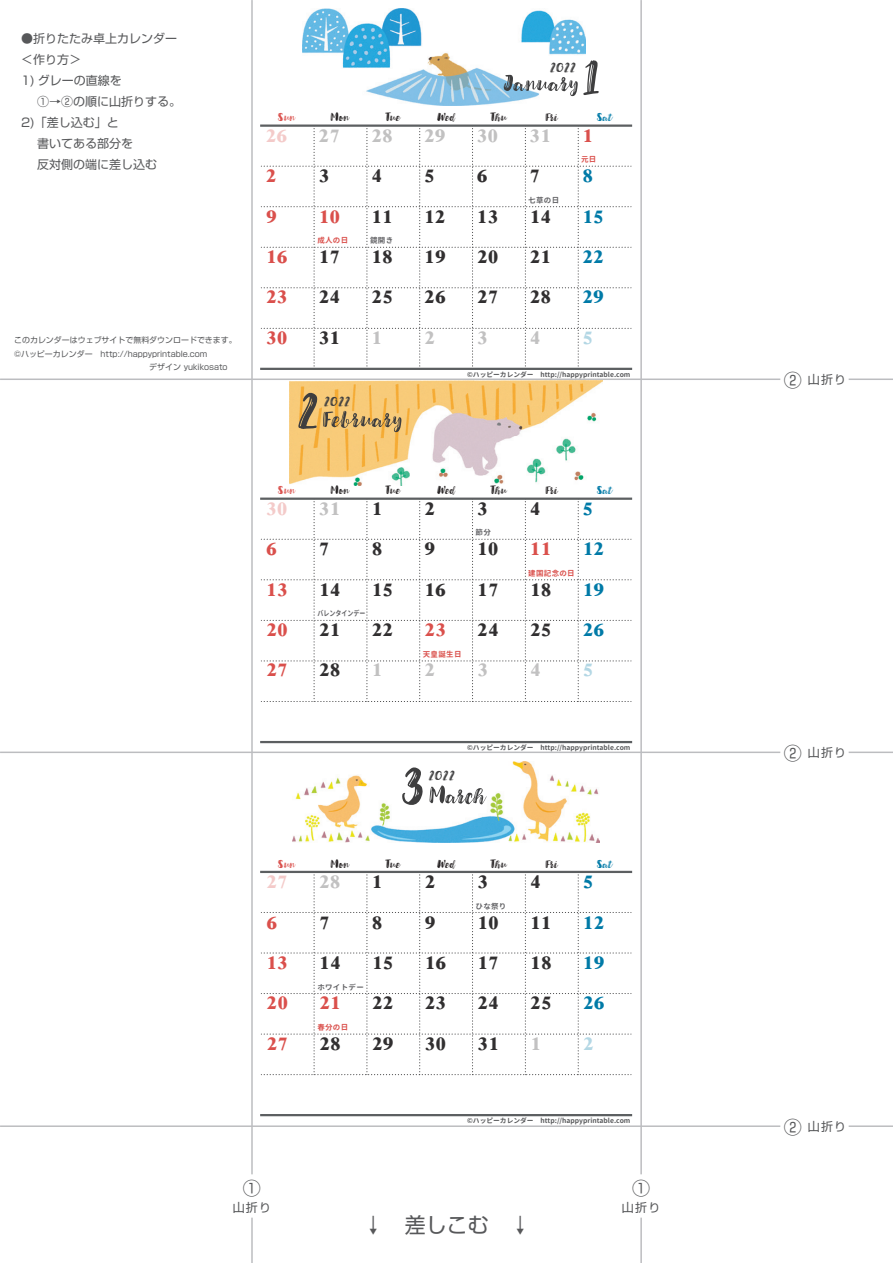
<style>
.page{position:relative;width:893px;height:1263px;background:#fff}
.page>*{position:absolute;margin:0;border:0;box-sizing:border-box;transform-origin:0 0}
.t1{font:700 25.5px/40.3px "New Peninim";color:#312f30;text-align:justify}
.t2{font:700 25.5px/40.3px "New Peninim";color:rgb(49 47 48/.3)}
.t3{font:700 25.5px "New Peninim";color:rgb(218 80 76/.3)}
.t4{font:700 25.5px "New Peninim";color:#007aa7}
.t5{font:700 25.5px "New Peninim";color:#da504c}
.t6{font:700 25.5px "New Peninim";color:rgb(0 122 167/.3)}
.t7{font:21px "Shin Go Pro";color:#57585a}
.t8{font:18px "Shin Go Pro";color:#57585a}
.t9{font:12.15px "Jullian";color:#3e3e3f}
.t10{font:12px/21px "Shin Go Pro";color:#57585a}
.t11{font:10.5px "Jullian";color:#231f20}
.t12{font:10.5px "Jullian";color:#da504c}
.t13{font:10.5px "Jullian";color:#007aa7}
.t14{font:7.95px/13.5px "Shin Go Pro";color:#57585a}
.t15{font:700 7.5px "Gen Jyuu Gothic";letter-spacing:.04em;color:#da504c}
.t16{font:700 7.5px "Gen Jyuu Gothic";letter-spacing:.04em;color:#636366}
.t17{font:700 7.5px "Gen Jyuu Gothic";color:#636366;scale:.8 1}
.t18{font:700 6.75px "Gen Jyuu Gothic";color:#57585a}
.s1{color:rgb(218 80 76/.3)}
.s2{color:#da504c}
.s3{color:#007aa7}
.s4{color:rgb(49 47 48/.3)}
.s5{color:#312f30}
.s6{font-size:18px}
</style>
<div class="page">
<hr style="left:849px;top:378px;width:44px;height:2px;background:#bcbdc0">
<hr style="left:0;top:378px;width:780px;height:2px;background:#bcbdc0">
<hr style="left:849px;top:751px;width:44px;height:2px;background:#bcbdc0">
<hr style="left:0;top:751px;width:780px;height:2px;background:#bcbdc0">
<hr style="left:849px;top:1125px;width:44px;height:2px;background:#bcbdc0">
<hr style="left:0;top:1125px;width:780px;height:2px;background:#bcbdc0">
<hr style="left:251px;top:1217px;width:2px;height:46px;background:#bcbdc0">
<hr style="left:251px;top:0;width:2px;height:1174px;background:#bcbdc0">
<hr style="left:640px;top:1217px;width:2px;height:46px;background:#bcbdc0">
<hr style="left:640px;top:0;width:2px;height:1174px;background:#bcbdc0">
<img style="left:302px;top:9px;width:284px;height:97px">
<svg style="left:504px;top:60px;width:95px;height:36px"></svg>
<img style="left:289px;top:380px;width:314px;height:105px">
<svg style="left:323px;top:411px;width:78px;height:21px;background:#c8a464"></svg>
<svg style="left:298px;top:393px;width:19px;height:36px"></svg>
<img style="left:293px;top:761px;width:307px;height:82px">
<svg style="left:430px;top:785px;width:57px;height:19px"></svg>
<svg style="left:402px;top:767px;width:21px;height:39px"></svg>
<svg style="left:261px;top:499px;width:371px;height:203px"></svg>
<hr style="left:261px;top:741px;width:370px;height:2px;background:#5c5f61">
<hr style="left:261px;top:498px;width:370px;height:2px;background:#5c5f61">
<svg style="left:261px;top:872px;width:371px;height:203px"></svg>
<hr style="left:261px;top:871px;width:370px;height:2px;background:#5c5f61">
<hr style="left:261px;top:1114px;width:370px;height:2px;background:#5c5f61">
<svg style="left:261px;top:126px;width:371px;height:244px"></svg>
<hr style="left:261px;top:124px;width:370px;height:3px;background:#5c5f61">
<hr style="left:261px;top:368px;width:370px;height:2px;background:#5c5f61">
<p class="t10" style="left:21px;top:26px;width:157px">●折りたたみ卓上カレンダー＜作り方＞</p>
<p class="t10" style="left:21px;top:68px;width:102px">1) グレーの直線を</p>
<p class="t10" style="left:21px;top:89px;width:161px">　 ①→②の順に山折りする。</p>
<p class="t10" style="left:21px;top:110px;width:99px">2)「差し込む」と</p>
<p class="t10" style="left:25px;top:131px;width:109px">　書いてある部分を</p>
<p class="t10" style="left:21px;top:152px;width:137px">　 反対側の端に差し込む</p>
<p class="t14" style="left:14px;top:332px;width:224px">このカレンダーはウェブサイトで無料ダウンロードできます。©ハッピーカレンダー　http://happyprintable.com</p>
<p class="t9" style="left:550px;top:60px;width:28px">2022</p>
<p class="t12" style="left:278px;top:111px;width:19px">Sun</p>
<p class="t11" style="left:331px;top:111px;width:20px">Mon</p>
<p class="t11" style="left:386px;top:111px;width:16px">Tue</p>
<p class="t11" style="left:437px;top:111px;width:19px">Wed</p>
<p class="t11" style="left:491px;top:111px;width:17px">Thu</p>
<p class="t11" style="left:546px;top:111px;width:14px">Fri</p>
<p class="t13" style="left:597px;top:111px;width:17px">Sat</p>
<p class="t2" style="left:266px;top:116px;width:329px"><span class="s1">26</span> 27 28 29 30 31 <span class="s2">1<br>2</span></p>
<p class="t15" style="left:581px;top:154px;width:17px">元日</p>
<p class="t1" style="left:319px;top:157px;width:12px">3</p>
<p class="t1" style="left:371px;top:157px;width:12px">4</p>
<p class="t1" style="left:424px;top:157px;width:12px">5</p>
<p class="t1" style="left:477px;top:157px;width:12px">6</p>
<p class="t1" style="left:530px;top:157px;width:12px">7</p>
<p class="t4" style="left:582px;top:165px;width:12px">8</p>
<p class="t16" style="left:528px;top:194px;width:32px">七草の日</p>
<p class="t5" style="left:266px;top:205px;width:12px">9</p>
<p class="t1" style="left:266px;top:197px;width:339px;text-indent:53px"><span class="s2">10</span> 11 12 13 14 <span class="s3">15<br></span><span class="s2">16</span> 17 18 19 20 21 <span class="s3">22<br></span><span class="s2">23</span> 24 25 26 27 28 <span class="s3">29<br></span><span class="s2">30</span> 31 <span class="s4">1</span></p>
<p class="t15" style="left:317px;top:235px;width:32px">成人の日</p>
<p class="t16" style="left:370px;top:235px;width:25px">鏡開き</p>
<p class="t2" style="left:424px;top:318px;width:12px">2</p>
<p class="t2" style="left:477px;top:318px;width:12px">3</p>
<p class="t2" style="left:530px;top:318px;width:12px">4</p>
<p class="t6" style="left:583px;top:326px;width:12px">5</p>
<p class="t9" style="left:324px;top:393px;width:28px">2022</p>
<p class="t18" style="left:467px;top:369px;width:165px">©ハッピーカレンダー　http://happyprintable.com</p>
<p class="t12" style="left:278px;top:484px;width:19px">Sun</p>
<p class="t11" style="left:331px;top:484px;width:20px">Mon</p>
<p class="t11" style="left:386px;top:484px;width:16px">Tue</p>
<p class="t11" style="left:437px;top:484px;width:19px">Wed</p>
<p class="t11" style="left:491px;top:484px;width:17px">Thu</p>
<p class="t11" style="left:546px;top:484px;width:14px">Fri</p>
<p class="t13" style="left:597px;top:484px;width:17px">Sat</p>
<p class="t3" style="left:266px;top:498px;width:118px">30 <span class="s4">31</span> <span class="s5">1</span></p>
<p class="t1" style="left:424px;top:489px;width:12px">2</p>
<p class="t1" style="left:477px;top:489px;width:12px">3</p>
<p class="t1" style="left:530px;top:489px;width:12px">4</p>
<p class="t4" style="left:583px;top:498px;width:12px">5</p>
<p class="t5" style="left:266px;top:538px;width:12px">6</p>
<p class="t1" style="left:319px;top:530px;width:12px">7</p>
<p class="t1" style="left:372px;top:530px;width:12px">8</p>
<p class="t1" style="left:424px;top:530px;width:12px">9</p>
<p class="t16" style="left:475px;top:527px;width:17px">節分</p>
<p class="t1" style="left:266px;top:530px;width:339px;text-indent:211px">10 <span class="s2">11</span> <span class="s3">12<br></span><span class="s2">13</span> 14 15 16 17 18 <span class="s3">19<br></span><span class="s2">20</span> 21 22 <span class="s2">23</span> 24 25 <span class="s3">26<br></span><span class="s2">27</span> 28 <span class="s4">1</span></p>
<p class="t15" style="left:528px;top:567px;width:48px">建国記念の日</p>
<p class="t17" style="left:317px;top:608px;width:61px">バレンタインデー</p>
<p class="t15" style="left:423px;top:648px;width:40px">天皇誕生日</p>
<p class="t2" style="left:425px;top:651px;width:12px">2</p>
<p class="t2" style="left:477px;top:651px;width:12px">3</p>
<p class="t2" style="left:530px;top:651px;width:12px">4</p>
<p class="t6" style="left:583px;top:659px;width:12px">5</p>
<p class="t9" style="left:429px;top:767px;width:28px">2022</p>
<p class="t18" style="left:467px;top:742px;width:165px">©ハッピーカレンダー　http://happyprintable.com</p>
<p class="t12" style="left:278px;top:857px;width:19px">Sun</p>
<p class="t11" style="left:331px;top:857px;width:20px">Mon</p>
<p class="t11" style="left:386px;top:857px;width:16px">Tue</p>
<p class="t11" style="left:437px;top:857px;width:19px">Wed</p>
<p class="t11" style="left:491px;top:857px;width:17px">Thu</p>
<p class="t11" style="left:546px;top:857px;width:14px">Fri</p>
<p class="t13" style="left:597px;top:857px;width:17px">Sat</p>
<p class="t3" style="left:266px;top:871px;width:118px">27 <span class="s4">28</span> <span class="s5">1</span></p>
<p class="t1" style="left:425px;top:863px;width:12px">2</p>
<p class="t1" style="left:477px;top:863px;width:12px">3</p>
<p class="t1" style="left:530px;top:863px;width:12px">4</p>
<p class="t4" style="left:583px;top:871px;width:12px">5</p>
<p class="t5" style="left:266px;top:911px;width:12px">6</p>
<p class="t1" style="left:319px;top:903px;width:12px">7</p>
<p class="t1" style="left:372px;top:903px;width:12px">8</p>
<p class="t1" style="left:425px;top:903px;width:12px">9</p>
<p class="t16" style="left:475px;top:900px;width:32px">ひな祭り</p>
<p class="t1" style="left:267px;top:903px;width:339px;text-indent:211px">10 11 <span class="s3">12<br></span><span class="s2">13</span> 14 15 16 17 18 <span class="s3">19<br></span><span class="s2">20 21</span> 22 23 24 25 <span class="s3">26<br></span><span class="s2">27</span> 28 29 30 31 <span class="s4">1</span></p>
<p class="t16" style="left:317px;top:981px;width:48px">ホワイトデー</p>
<p class="t15" style="left:317px;top:1022px;width:32px">春分の日</p>
<p class="t6" style="left:583px;top:1032px;width:12px">2</p>
<p class="t18" style="left:467px;top:1116px;width:165px">©ハッピーカレンダー　http://happyprintable.com</p>
<p class="t8" style="left:243px;top:1173px;width:19px">①</p>
<p class="t10" style="left:233px;top:1195px;width:40px">山折り</p>
<p class="t7" style="left:363px;top:1207px;width:170px">↓　差しこむ　↓</p>
<p class="t8" style="left:632px;top:1173px;width:19px">①</p>
<p class="t10" style="left:622px;top:1195px;width:40px">山折り</p>
<p class="t10" style="left:784px;top:367px;width:64px"><span class="s6">②</span> 山折り</p>
<p class="t10" style="left:784px;top:740px;width:64px"><span class="s6">②</span> 山折り</p>
<p class="t10" style="left:784px;top:1114px;width:64px"><span class="s6">②</span> 山折り</p>
</div>
